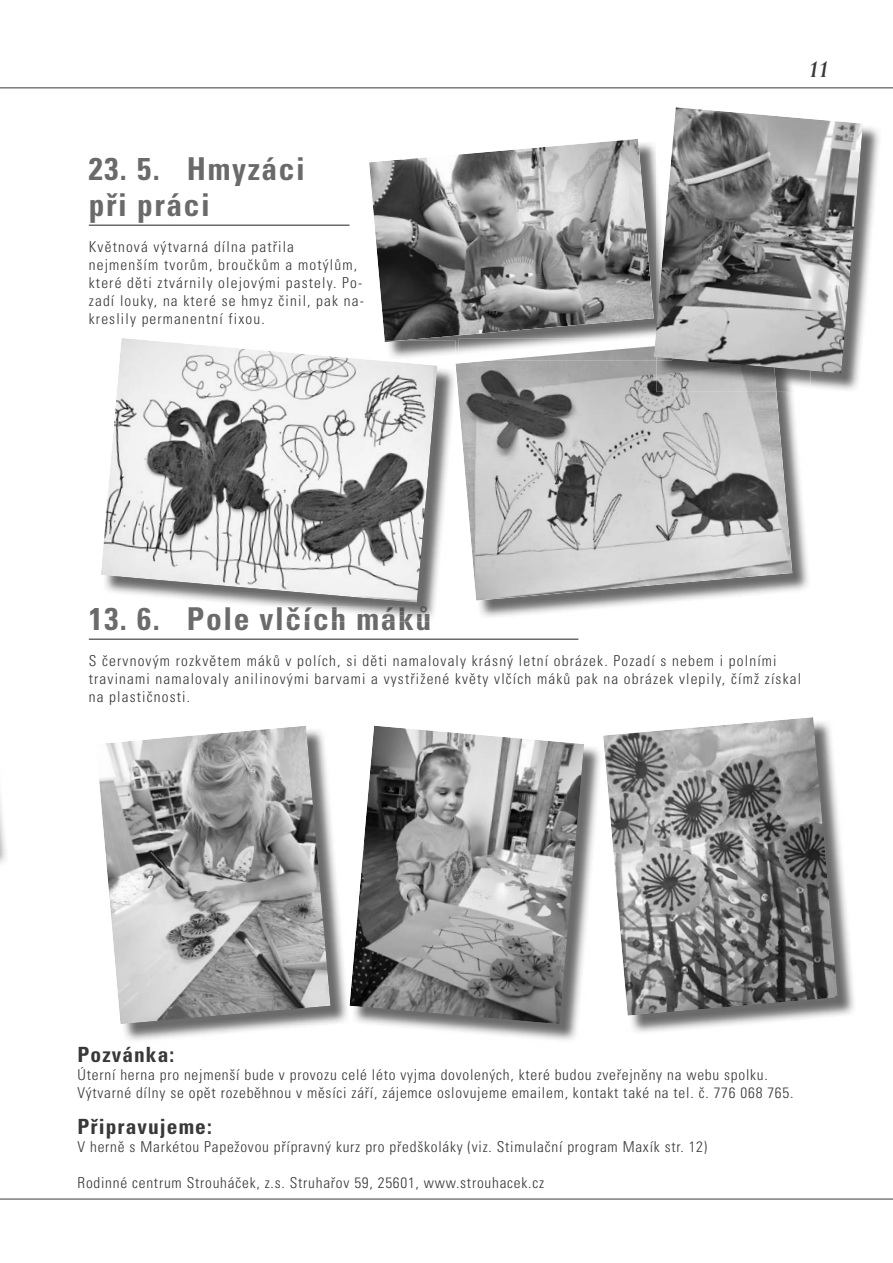
<style>
.page{position:relative;width:893px;height:1263px;background:#fff}
.page>*{position:absolute;margin:0;border:0;box-sizing:border-box;transform-origin:0 0}
.t1{font:700 condensed 31.5px/36px "Univers CE";letter-spacing:.05em;color:#6a6a6a}
.t2{font:700 condensed 31.5px "Univers CE";letter-spacing:.05em;color:#6b6b6b}
.t3{font:italic 700 22.5px "Mramor CE";color:#383838}
.t4{font:700 condensed 21px "Univers CE";letter-spacing:.05em;color:#383838}
.t5{font:300 condensed 15px/18px "Univers CE";letter-spacing:.075em;color:#383838}
.t6{font:300 condensed 15px/18px "Univers CE";letter-spacing:.05em;color:#383838}
.s1{color:#696969}
.s2{color:#656565}
.s3{color:#616161}
.s4{color:#6a6a6a}
.s5{color:#525252}
.s6{color:#4a4a4a}
</style>
<div class="page">
<img style="left:479px;top:396px;width:330px;height:221px">
<img style="left:456px;top:360px;width:336px;height:241px">
<hr style="left:0;top:88px;width:893px;height:1px;background:#383838">
<hr style="left:0;top:1199px;width:893px;height:1px;background:#383838">
<hr style="left:89px;top:225px;width:260px;height:1px;background:#6a6a6a">
<hr style="left:89px;top:639px;width:489px;height:1px;background:#6a6a6a">
<img style="left:124px;top:829px;width:223px;height:211px">
<img style="left:99px;top:726px;width:232px;height:298px">
<img style="left:379px;top:747px;width:221px;height:293px">
<img style="left:349px;top:726px;width:235px;height:298px">
<img style="left:631px;top:821px;width:223px;height:211px">
<img style="left:603px;top:717px;width:235px;height:299px">
<img style="left:458px;top:341px;width:131px;height:12px">
<img style="left:494px;top:346px;width:160px;height:14px">
<img style="left:369px;top:139px;width:285px;height:202px">
<img style="left:810px;top:127px;width:70px;height:263px">
<img style="left:776px;top:373px;width:34px;height:19px">
<img style="left:656px;top:373px;width:120px;height:19px">
<img style="left:654px;top:107px;width:209px;height:266px">
<img style="left:244px;top:363px;width:212px;height:253px">
<img style="left:244px;top:606px;width:187px;height:13px">
<img style="left:438px;top:341px;width:18px;height:14px">
<img style="left:101px;top:338px;width:337px;height:265px">
<img style="left:0;top:797px;width:6px;height:67px">
<h1 class="t1" style="left:89px;top:153px;width:218px">23. 5. Hmyzáci při práci</h1>
<p class="t5" style="left:89px;top:239px;width:277px">Květnová výtvarná dílna patřila nejmenším tvorům, broučkům a motýlům, které děti ztvárnily olejovými pastely. Po&shy;zadí louky, na které se hmyz činil, pak na&shy;kreslily permanentní fixou.</p>
<h2 class="t3" style="left:809px;top:56px;width:22px">11</h2>
<h1 class="t2" style="left:104px;top:607px;width:328px">3 6 Pole v<span class="s1">l</span>č<span class="s2">í</span>c<span class="s3">h</span> <span class="s4">m</span><span class="s5">á</span><span class="s6">ků</span></h1>
<h1 class="t1" style="left:89px;top:603px;width:72px">1 . .</h1>
<p class="t5" style="left:89px;top:653px;width:714px">S červnovým rozkvětem máků v polích, si děti namalovaly krásný letní obrázek. Pozadí s nebem i polními travinami namalovaly anilinovými barvami a vystřižené květy vlčích máků pak na obrázek vlepily, čímž získal na plastičnosti.</p>
<h3 class="t4" style="left:78px;top:1047px;width:98px">Pozvánka:</h3>
<p class="t6" style="left:78px;top:1067px;width:717px">Úterní herna pro nejmenší bude v provozu celé léto vyjma dovolených, které budou zveřejněny na webu spolku.<br>Výtvarné dílny se opět rozeběhnou v měsíci září, zájemce oslovujeme emailem, kontakt také na tel. č. 776 068 765.</p>
<h3 class="t4" style="left:78px;top:1119px;width:136px">Připravujeme:</h3>
<p class="t6" style="left:78px;top:1139px;width:631px">V herně s Markétou Papežovou přípravný kurz pro předškoláky (viz. Stimulační program Maxík str. 12)</p>
<p class="t6" style="left:78px;top:1175px;width:468px">Rodinné centrum Strouháček, z.s. Struhařov 59, 25601, www.strouhacek.cz</p>
</div>
